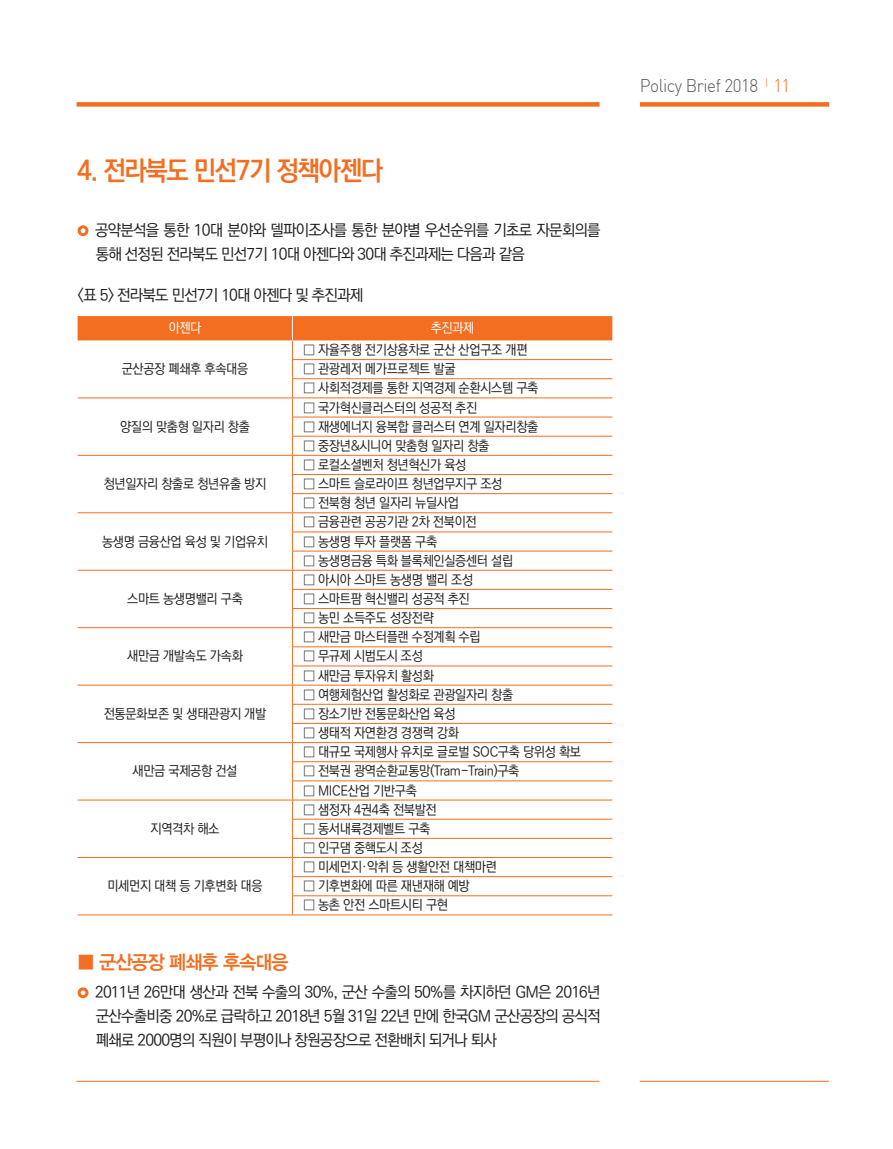
<style>
.page{position:relative;width:893px;height:1149px;background:#fff}
.page>*{position:absolute;margin:0;border:0;box-sizing:border-box;transform-origin:0 0}
.t1{font:700 27px "Ko Pub Dotum";letter-spacing:-.05em;color:#f36e21;scale:.95 1}
.t2{font:19.5px "YDVYGO Std 14";letter-spacing:-.05em;color:#f36e21;scale:.95 1}
.t3{font:300 18px "DIN";letter-spacing:-.025em;color:#57585a;scale:.95 1}
.t4{font:500 15.75px/24px "Ko Pub Dotum";letter-spacing:-.05em;color:#231f20}
.t5{font:500 13.5px "Ko Pub Dotum";letter-spacing:-.025em;color:#231f20;scale:.95 1}
.t6{font:500 13.5px "Ko Pub Dotum";letter-spacing:-.04em;color:#fff;scale:.95 1}
.s1{font-weight:300}
.s2{font-family:"Dinlig";font-weight:400;color:#f36e21}
</style>
<div class="page">
<div style="left:77px;top:102px;width:523px;height:5px;background:#f36e21"></div>
<div style="left:640px;top:102px;width:189px;height:5px;background:#f36e21"></div>
<hr style="left:76px;top:1080px;width:523px;height:1px;background:#f36e21">
<hr style="left:640px;top:1080px;width:189px;height:1px;background:#f36e21">
<div style="left:78px;top:225px;width:10px;height:11px;border:3px solid #f36e21;border-radius:50%"></div>
<hr style="left:78px;top:914px;width:214px;height:1px;background:#f36e21">
<hr style="left:292px;top:914px;width:320px;height:1px;background:#f36e21">
<svg style="left:78px;top:316px;width:534px;height:598px"></svg>
<div style="left:78px;top:987px;width:10px;height:10px;border:3px solid #f36e21;border-radius:50%"></div>
<h1 class="t1" style="left:78px;top:157px;width:323px">4. 전라북도 민선7기 정책아젠다</h1>
<p class="t4" style="left:95px;top:219px;width:507px">공약분석을 통한 10대 분야와 델파이조사를 통한 분야별 우선순위를 기초로 자문회의를 통해 선정된 전라북도 민선7기 10대 아젠다와 30대 추진과제는 다음과 같음</p>
<p class="t4" style="left:78px;top:284px;width:287px">&lt;표 5&gt; 전라북도 민선7기 10대 아젠다 및 추진과제</p>
<p class="t6" style="left:169px;top:321px;width:36px">아젠다</p>
<p class="t6" style="left:431px;top:321px;width:47px">추진과제</p>
<p class="t5" style="left:122px;top:362px;width:135px">군산공장 폐쇄후 후속대응</p>
<p class="t5" style="left:303px;top:343px;width:237px"><span class="s1">□</span> 자율주행 전기상용차로 군산 산업구조 개편</p>
<p class="t5" style="left:303px;top:362px;width:162px"><span class="s1">□</span> 관광레저 메가프로젝트 발굴</p>
<p class="t5" style="left:303px;top:381px;width:249px"><span class="s1">□</span> 사회적경제를 통한 지역경제 순환시스템 구축</p>
<p class="t5" style="left:120px;top:419px;width:138px">양질의 맞춤형 일자리 창출</p>
<p class="t5" style="left:104px;top:477px;width:173px">청년일자리 창출로 청년유출 방지</p>
<p class="t5" style="left:102px;top:534px;width:176px">농생명 금융산업 육성 및 기업유치</p>
<p class="t5" style="left:127px;top:592px;width:123px">스마트 농생명밸리 구축</p>
<p class="t5" style="left:127px;top:649px;width:123px">새만금 개발속도 가속화</p>
<p class="t5" style="left:104px;top:706px;width:173px">전통문화보존 및 생태관광지 개발</p>
<p class="t5" style="left:133px;top:764px;width:112px">새만금 국제공항 건설</p>
<p class="t5" style="left:151px;top:821px;width:74px">지역격차 해소</p>
<p class="t5" style="left:107px;top:879px;width:165px">미세먼지 대책 등 기후변화 대응</p>
<p class="t5" style="left:303px;top:400px;width:184px"><span class="s1">□</span> 국가혁신클러스터의 성공적 추진</p>
<p class="t5" style="left:303px;top:419px;width:249px"><span class="s1">□</span> 재생에너지 융복합 클러스터 연계 일자리창출</p>
<p class="t5" style="left:303px;top:439px;width:197px"><span class="s1">□</span> 중장년&amp;시니어 맞춤형 일자리 창출</p>
<p class="t5" style="left:303px;top:458px;width:173px"><span class="s1">□</span> 로컬소셜벤처 청년혁신가 육성</p>
<p class="t5" style="left:303px;top:477px;width:211px"><span class="s1">□</span> 스마트 슬로라이프 청년업무지구 조성</p>
<p class="t5" style="left:303px;top:496px;width:165px"><span class="s1">□</span> 전북형 청년 일자리 뉴딜사업</p>
<p class="t5" style="left:303px;top:515px;width:184px"><span class="s1">□</span> 금융관련 공공기관 2차 전북이전</p>
<p class="t5" style="left:303px;top:534px;width:142px"><span class="s1">□</span> 농생명 투자 플랫폼 구축</p>
<p class="t5" style="left:303px;top:553px;width:222px"><span class="s1">□</span> 농생명금융 특화 블록체인실증센터 설립</p>
<p class="t5" style="left:303px;top:573px;width:180px"><span class="s1">□</span> 아시아 스마트 농생명 밸리 조성</p>
<p class="t5" style="left:303px;top:592px;width:177px"><span class="s1">□</span> 스마트팜 혁신밸리 성공적 추진</p>
<p class="t5" style="left:303px;top:611px;width:139px"><span class="s1">□</span> 농민 소득주도 성장전략</p>
<p class="t5" style="left:303px;top:630px;width:188px"><span class="s1">□</span> 새만금 마스터플랜 수정계획 수립</p>
<p class="t5" style="left:303px;top:649px;width:127px"><span class="s1">□</span> 무규제 시범도시 조성</p>
<p class="t5" style="left:303px;top:668px;width:139px"><span class="s1">□</span> 새만금 투자유치 활성화</p>
<p class="t5" style="left:303px;top:687px;width:222px"><span class="s1">□</span> 여행체험산업 활성화로 관광일자리 창출</p>
<p class="t5" style="left:303px;top:706px;width:162px"><span class="s1">□</span> 장소기반 전통문화산업 육성</p>
<p class="t5" style="left:303px;top:726px;width:165px"><span class="s1">□</span> 생태적 자연환경 경쟁력 강화</p>
<p class="t5" style="left:303px;top:745px;width:294px"><span class="s1">□</span> 대규모 국제행사 유치로 글로벌 SOC구축 당위성 확보</p>
<p class="t5" style="left:303px;top:764px;width:229px"><span class="s1">□</span> 전북권 광역순환교통망(Tram-Train)구축</p>
<p class="t5" style="left:303px;top:783px;width:121px"><span class="s1">□</span> MICE산업 기반구축</p>
<p class="t5" style="left:303px;top:802px;width:142px"><span class="s1">□</span> 샘정자 4권4축 전북발전</p>
<p class="t5" style="left:303px;top:821px;width:135px"><span class="s1">□</span> 동서내륙경제벨트 구축</p>
<p class="t5" style="left:303px;top:840px;width:127px"><span class="s1">□</span> 인구댐 중핵도시 조성</p>
<p class="t5" style="left:303px;top:860px;width:205px"><span class="s1">□</span> 미세먼지·악취 등 생활안전 대책마련</p>
<p class="t5" style="left:303px;top:879px;width:177px"><span class="s1">□</span> 기후변화에 따른 재낸재해 예방</p>
<p class="t5" style="left:303px;top:898px;width:154px"><span class="s1">□</span> 농촌 안전 스마트시티 구현</p>
<h2 class="t2" style="left:78px;top:951px;width:224px">▒ 군산공장 폐쇄후 후속대응</h2>
<p class="t4" style="left:95px;top:980px;width:507px;text-align:justify">2011년 26만대 생산과 전북 수출의 30%, 군산 수출의 50%를 차지하던 GM은 2016년 군산수출비중 20%로 급락하고 2018년 5월 31일 22년 만에 한국GM 군산공장의 공식적 폐쇄로 2000명의 직원이 부평이나 창원공장으로 전환배치 되거나 퇴사</p>
<h3 class="t3" style="left:640px;top:74px;width:160px">Policy Brief 2018 <sup>|</sup> <span class="s2">11</span></h3>
</div>
